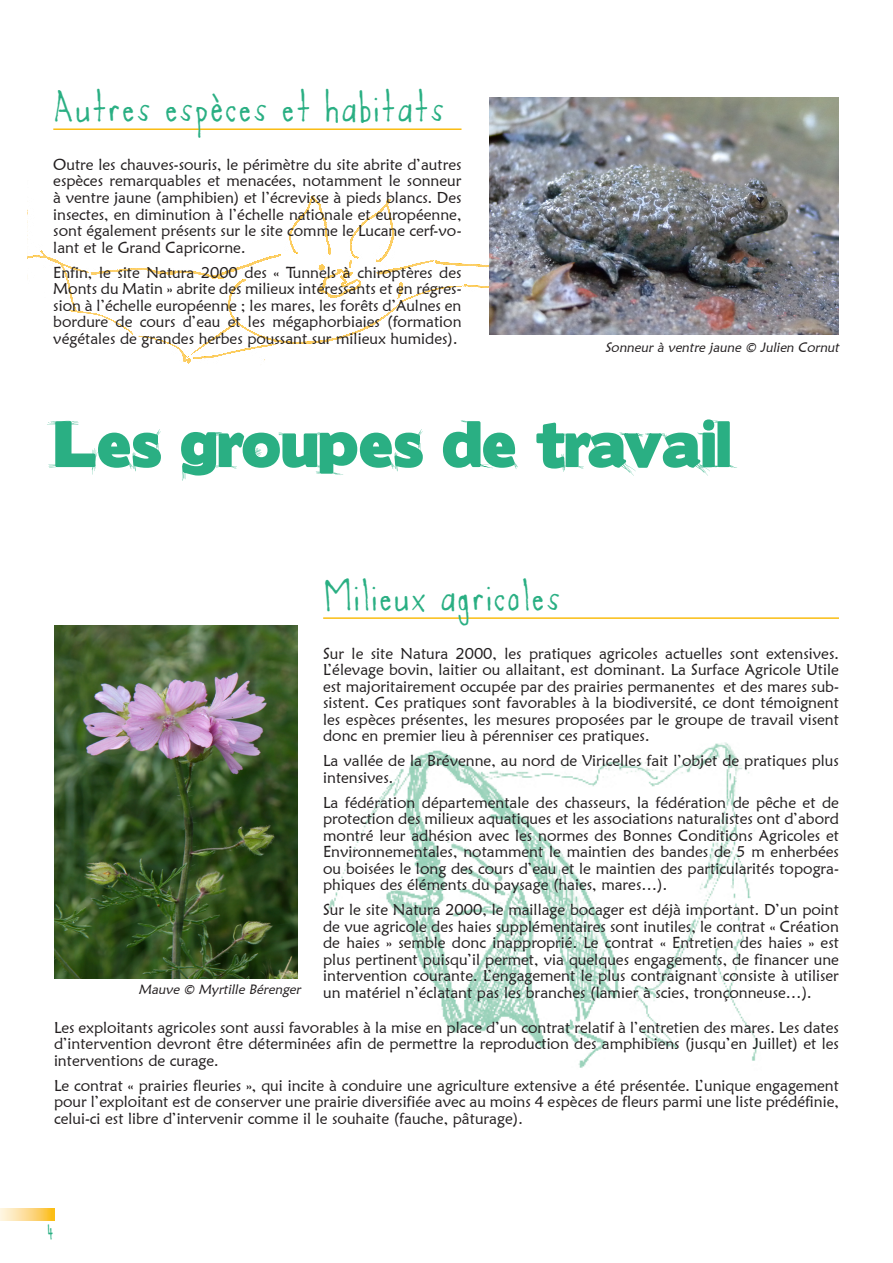
<style>
.page{position:relative;width:893px;height:1263px;background:#fff}
.page>*{position:absolute;margin:0;border:0;box-sizing:border-box;transform-origin:0 0}
.titre_partie{font:58.5px "Boris Black Bloxx Dirty";color:#2aaf83}
.titre_paragraphe{font:45px "Agent C";color:#2aaf83}
.texte{font:15.75px/16.5px "Maiandra GD";color:#231f20;text-align:justify}
.encart_texte{font:italic 13.5px "Maiandra GD";color:#231f20}
</style>
<div class="page">
<svg style="left:0;top:1209px;width:54px;height:11px"></svg>
<img style="left:325px;top:742px;width:437px;height:326px">
<img style="left:27px;top:180px;width:541px;height:184px">
<hr style="left:323px;top:617px;width:516px;height:2px;background:#fabd13">
<img style="left:54px;top:626px;width:244px;height:352px">
<hr style="left:53px;top:128px;width:408px;height:2px;background:#fabd13">
<img style="left:490px;top:98px;width:349px;height:236px">
<p class="titre_paragraphe" style="left:53px;top:88px;width:393px">Autres espèces et habitats</p>
<p class="texte" style="left:53px;top:156px;width:410px">Outre les chauves-souris, le périmètre du site abrite d’autres espèces remarquables et menacées, notamment le sonneur à ventre jaune (amphibien) et l’écrevisse à pieds blancs. Des insectes, en diminution à l’échelle nationale et européenne, sont également présents sur le site comme le Lucane cerf-vo&shy;lant et le Grand Capricorne.</p>
<p class="texte" style="left:53px;top:264px;width:410px">Enfin, le site Natura 2000 des « Tunnels à chiroptères des Monts du Matin » abrite des milieux intéressants et en régres&shy;sion à l’échelle européenne ; les mares, les forêts d’Aulnes en bordure de cours d’eau et les mégaphorbiaies (formation végétales de grandes herbes poussant sur milieux humides).</p>
<p class="encart_texte" style="left:605px;top:339px;width:238px">Sonneur à ventre jaune © Julien Cornut</p>
<p class="titre_partie" style="left:54px;top:413px;width:679px">Les groupes de travail</p>
<p class="titre_paragraphe" style="left:323px;top:577px;width:239px">Milieux agricoles</p>
<p class="texte" style="left:323px;top:645px;width:517px">Sur le site Natura 2000, les pratiques agricoles actuelles sont extensives.<br>L’élevage bovin, laitier ou allaitant, est dominant. La Surface Agricole Utile est majoritairement occupée par des prairies permanentes et des mares sub&shy;sistent. Ces pratiques sont favorables à la biodiversité, ce dont témoignent les espèces présentes, les mesures proposées par le groupe de travail visent donc en premier lieu à pérenniser ces pratiques.</p>
<p class="texte" style="left:323px;top:752px;width:517px">La vallée de la Brévenne, au nord de Viricelles fait l’objet de pratiques plus intensives.</p>
<p class="texte" style="left:323px;top:794px;width:517px">La fédération départementale des chasseurs, la fédération de pêche et de protection des milieux aquatiques et les associations naturalistes ont d’abord montré leur adhésion avec les normes des Bonnes Conditions Agricoles et Environnementales, notamment le maintien des bandes de 5 m enherbées ou boisées le long des cours d’eau et le maintien des particularités topogra&shy;phiques des éléments du paysage (haies, mares…).</p>
<p class="texte" style="left:323px;top:901px;width:517px">Sur le site Natura 2000, le maillage bocager est déjà important. D’un point de vue agricole des haies supplémentaires sont inutiles, le contrat « Création de haies » semble donc inapproprié. Le contrat « Entretien des haies » est plus pertinent puisqu’il permet, via quelques engagements, de financer une intervention courante. L’engagement le plus contraignant consiste à utiliser un matériel n’éclatant pas les branches (lamier à scies, tronçonneuse…).</p>
<p class="texte" style="left:54px;top:1018px;width:786px">Les exploitants agricoles sont aussi favorables à la mise en place d’un contrat relatif à l’entretien des mares. Les dates d’intervention devront être déterminées afin de permettre la reproduction des amphibiens (jusqu’en Juillet) et les interventions de curage.</p>
<p class="texte" style="left:54px;top:1076px;width:786px">Le contrat « prairies fleuries », qui incite à conduire une agriculture extensive a été présentée. L’unique engagement pour l’exploitant est de conserver une prairie diversifiée avec au moins 4 espèces de fleurs parmi une liste prédéfinie, celui-ci est libre d’intervenir comme il le souhaite (fauche, pâturage).</p>
<p class="encart_texte" style="left:139px;top:981px;width:166px">Mauve © Myrtille Bérenger</p>
</div>
